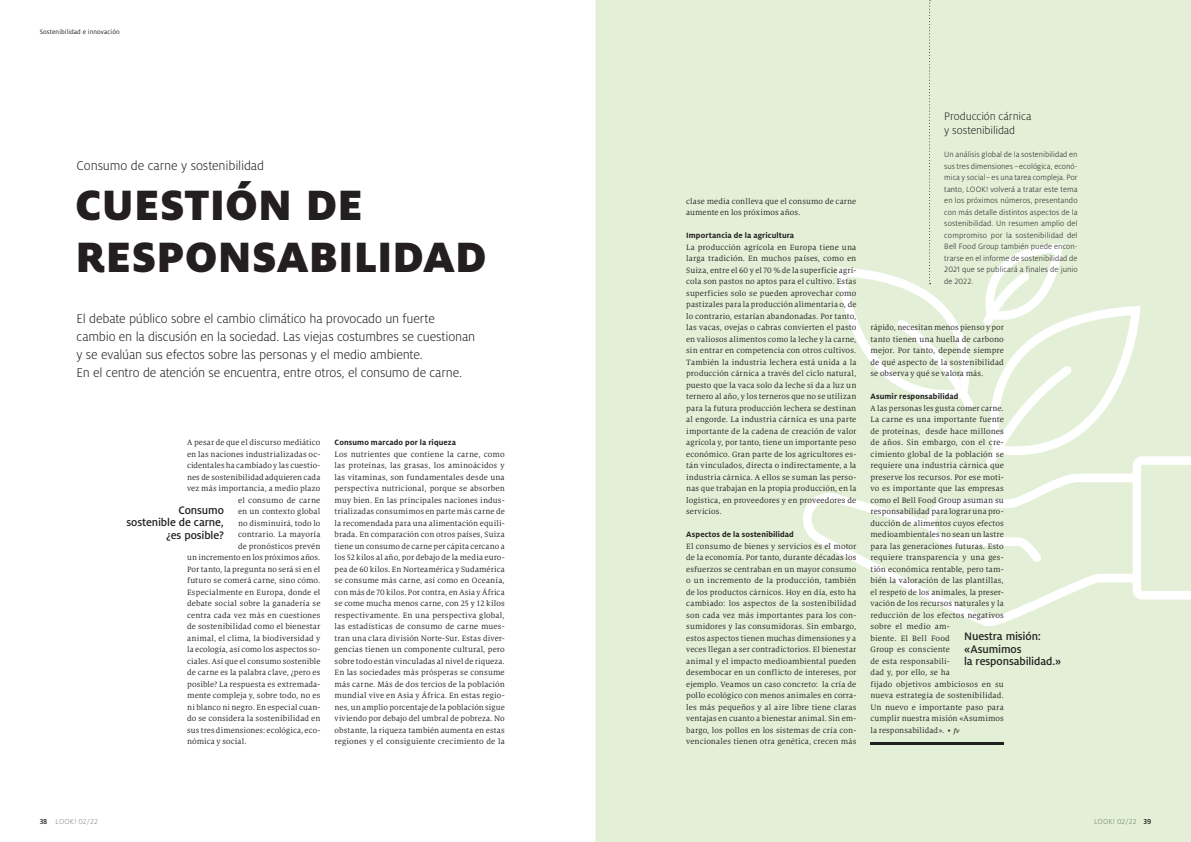
<style>
.page{position:relative;width:1191px;height:842px;background:#fff}
.page>*{position:absolute;margin:0;border:0;box-sizing:border-box;transform-origin:0 0}
.t1{font:900 47px/52px "Milo Pro";letter-spacing:.005em;color:#231f20}
.t2{font:300 14px/18px "Milo Pro";letter-spacing:-.015em;color:#231f20}
.t3{font:500 12px/12.5px "Milo Pro";letter-spacing:-.01em;color:#231f20;text-align:right}
.t4{font:300 12px/14px "Milo Pro";letter-spacing:-.01em;color:#231f20}
.t5{font:8.5px/11.5px "Milo Serif Pro";letter-spacing:.01em;color:#231f20;text-align:justify}
.t6{font:300 8.5px/11.5px "Milo Pro";letter-spacing:.005em;color:#231f20;text-align:justify}
.t7{font:700 8.5px "Milo Pro";letter-spacing:.01em;color:#231f20}
.t8{font:300 8px "Milo Pro";letter-spacing:.025em;color:#808285}
.t9{font:7px "Milo Pro";letter-spacing:.015em;color:#231f20}
.s1{font-weight:500;color:#231f20}
.s2{font-weight:500;font-style:italic;font-size:7px}
</style>
<div class="page">
<div style="left:595px;top:0;width:596px;height:842px;background:#e3f0d7"></div>
<div style="left:1095px;top:819px;width:33px;height:6px;background:#e3f0d7"></div>
<svg style="left:1129px;top:819px;width:7px;height:5px"></svg>
<svg style="left:1143px;top:819px;width:7px;height:5px"></svg>
<svg style="left:803px;top:456px;width:388px;height:169px;background:#e7f2dc"></svg>
<svg style="left:982px;top:243px;width:158px;height:223px"></svg>
<hr style="left:870px;top:742px;width:133px;height:2px;background:#231f20">
<svg style="left:837px;top:0;width:138px;height:408px;background:#e4f0d9"></svg>
<p class="t9" style="left:40px;top:28px;width:82px">Sostenibilidad e innovación</p>
<h2 class="t2" style="left:77px;top:157px;width:189px">Consumo de carne y sostenibilidad</h2>
<h1 class="t1" style="left:75px;top:179px;width:412px">CUESTIÓN DE<br>RESPONSABILIDAD</h1>
<p class="t2" style="left:77px;top:309px;width:400px">El debate público sobre el cambio climático ha provocado un fuerte cambio en la discusión en la sociedad. Las viejas costumbres se cuestionan y se evalúan sus efectos sobre las personas y el medio ambiente.<br>En el centro de atención se encuentra, entre otros, el consumo de carne.</p>
<p class="t8" style="left:40px;top:817px;width:60px"><span class="s1">38</span> LOOK! 02/22</p>
<p class="t5" style="left:187px;top:437px;width:135px">A pesar de que el discurso mediático</p>
<p class="t5" style="left:187px;top:448px;width:135px">en las naciones industrializadas oc-</p>
<p class="t5" style="left:187px;top:460px;width:135px">cidentales ha cambiado y las cuestio-</p>
<p class="t5" style="left:187px;top:471px;width:135px">nes de sostenibilidad adquieren cada</p>
<p class="t5" style="left:187px;top:483px;width:135px">vez más importancia, a medio plazo</p>
<p class="t5" style="left:238px;top:494px;width:84px">el consumo de carne</p>
<p class="t5" style="left:238px;top:506px;width:84px">en un contexto global</p>
<p class="t5" style="left:238px;top:517px;width:84px">no disminuirá, todo lo</p>
<p class="t5" style="left:238px;top:529px;width:84px">contrario. La mayoría</p>
<p class="t5" style="left:238px;top:540px;width:84px">de pronósticos prevén</p>
<p class="t5" style="left:187px;top:552px;width:135px">un incremento en los próximos años.</p>
<p class="t5" style="left:187px;top:563px;width:135px">Por tanto, la pregunta no será si en el</p>
<p class="t5" style="left:187px;top:575px;width:135px">futuro se comerá carne, sino cómo.</p>
<p class="t5" style="left:187px;top:586px;width:135px">Especialmente en Europa, donde el</p>
<p class="t5" style="left:187px;top:598px;width:135px">debate social sobre la ganadería se</p>
<p class="t5" style="left:187px;top:609px;width:135px">centra cada vez más en cuestiones</p>
<p class="t5" style="left:187px;top:621px;width:135px">de sostenibilidad como el bienestar</p>
<p class="t5" style="left:187px;top:632px;width:135px">animal, el clima, la biodiversidad y</p>
<p class="t5" style="left:187px;top:644px;width:135px">la ecología, así como los aspectos so-</p>
<p class="t5" style="left:187px;top:655px;width:135px">ciales. Así que el consumo sostenible</p>
<p class="t5" style="left:187px;top:667px;width:135px">de carne es la palabra clave, ¿pero es</p>
<p class="t5" style="left:187px;top:678px;width:135px">posible? La respuesta es extremada-</p>
<p class="t5" style="left:187px;top:690px;width:135px">mente compleja y, sobre todo, no es</p>
<p class="t5" style="left:187px;top:701px;width:135px">ni blanco ni negro. En especial cuan-</p>
<p class="t5" style="left:187px;top:713px;width:135px">do se considera la sostenibilidad en</p>
<p class="t5" style="left:187px;top:724px;width:135px">sus tres dimensiones: ecológica, eco-</p>
<p class="t5" style="left:187px;top:736px;width:61px">nómica y social.</p>
<h3 class="t3" style="left:126px;top:504px;width:99px">Consumo sostenible de carne, ¿es posible?</h3>
<p class="t7" style="left:334px;top:438px;width:123px">Consumo marcado por la riqueza</p>
<p class="t5" style="left:334px;top:448px;width:172px">Los nutrientes que contiene la carne, como las proteínas, las grasas, los aminoácidos y las vitaminas, son fundamentales desde una perspectiva nutricional, porque se absorben muy bien. En las principales naciones indus&shy;trializadas consumimos en parte más carne de la recomendada para una alimentación equili&shy;brada. En comparación con otros países, Suiza tiene un consumo de carne per cápita cercano a los 52 kilos al año, por debajo de la media euro&shy;pea de 60 kilos. En Norteamérica y Sudamérica se consume más carne, así como en Oceanía, con más de 70 kilos. Por contra, en Asia y África se come mucha menos carne, con 25 y 12 kilos respectivamente. En una perspectiva global, las estadísticas de consumo de carne mues&shy;tran una clara división Norte-Sur. Estas diver&shy;gencias tienen un componente cultural, pero sobre todo están vinculadas al nivel de riqueza.<br>En las sociedades más prósperas se consume más carne. Más de dos tercios de la población mundial vive en Asia y África. En estas regio&shy;nes, un amplio porcentaje de la población sigue viviendo por debajo del umbral de pobreza. No obstante, la riqueza también aumenta en estas regiones y el consiguiente crecimiento de la</p>
<p class="t5" style="left:686px;top:195px;width:172px">clase media conlleva que el consumo de carne aumente en los próximos años.</p>
<p class="t7" style="left:686px;top:231px;width:109px">Importancia de la agricultura</p>
<p class="t5" style="left:686px;top:241px;width:172px">La producción agrícola en Europa tiene una larga tradición. En muchos países, como en Suiza, entre el 60 y el 70 % de la superficie agrí&shy;cola son pastos no aptos para el cultivo. Estas superficies solo se pueden aprovechar como pastizales para la producción alimentaria o, de lo contrario, estarían abandonadas. Por tanto, las vacas, ovejas o cabras convierten el pasto en valiosos alimentos como la leche y la carne, sin entrar en competencia con otros cultivos.<br>También la industria lechera está unida a la producción cárnica a través del ciclo natural, puesto que la vaca solo da leche si da a luz un ternero al año, y los terneros que no se utilizan para la futura producción lechera se destinan al engorde. La industria cárnica es una parte importante de la cadena de creación de valor agrícola y, por tanto, tiene un importante peso económico. Gran parte de los agricultores es&shy;tán vinculados, directa o indirectamente, a la industria cárnica. A ellos se suman las perso&shy;nas que trabajan en la propia producción, en la logística, en proveedores y en proveedores de servicios.</p>
<p class="t7" style="left:686px;top:530px;width:109px">Aspectos de la sostenibilidad</p>
<p class="t5" style="left:686px;top:540px;width:172px">El consumo de bienes y servicios es el motor de la economía. Por tanto, durante décadas los esfuerzos se centraban en un mayor consumo o un incremento de la producción, también de los productos cárnicos. Hoy en día, esto ha cambiado: los aspectos de la sostenibilidad son cada vez más importantes para los con&shy;sumidores y las consumidoras. Sin embargo, estos aspectos tienen muchas dimensiones y a veces llegan a ser contradictorios. El bienestar animal y el impacto medioambiental pueden desembocar en un conflicto de intereses, por ejemplo. Veamos un caso concreto: la cría de pollo ecológico con menos animales en corra&shy;les más pequeños y al aire libre tiene claras ventajas en cuanto a bienestar animal. Sin em&shy;bargo, los pollos en los sistemas de cría con&shy;vencionales tienen otra genética, crecen más</p>
<h3 class="t4" style="left:944px;top:110px;width:89px">Producción cárnica y sostenibilidad</h3>
<p class="t6" style="left:944px;top:149px;width:135px">Un análisis global de la sostenibilidad en sus tres dimensiones –ecológica, econó&shy;mica y social– es una tarea compleja. Por tanto, LOOK! volverá a tratar este tema en los próximos números, presentando con más detalle distintos aspectos de la sostenibilidad. Un resumen amplio del compromiso por la sostenibilidad del Bell Food Group también puede encon&shy;trarse en el informe de sostenibilidad de 2021 que se publicará a finales de junio de 2022.</p>
<p class="t5" style="left:870px;top:322px;width:135px">rápido, necesitan menos pienso y por tanto tienen una huella de carbono mejor. Por tanto, depende siempre de qué aspecto de la sostenibilidad se observa y qué se valora más.</p>
<p class="t7" style="left:870px;top:392px;width:89px">Asumir responsabilidad</p>
<p class="t5" style="left:870px;top:402px;width:135px;text-align:left">A las personas les gusta comer carne.<br>La carne es una importante fuente de proteínas, desde hace millones de años. Sin embargo, con el cre&shy;cimiento global de la población se requiere una industria cárnica que preserve los recursos. Por ese moti&shy;vo es importante que las empresas como el Bell Food Group asuman su responsabilidad para lograr una pro&shy;ducción de alimentos cuyos efectos medioambientales no sean un lastre para las generaciones futuras. Esto requiere transparencia y una ges&shy;tión económica rentable, pero tam&shy;bién la valoración de las plantillas, el respeto de los animales, la preser&shy;vación de los recursos naturales y la reducción de los efectos negativos sobre el medio am-<br>biente. El Bell Food<br>Group es consciente<br>de esta responsabili-<br>dad y, por ello, se ha<br>fijado objetivos ambiciosos en su nueva estrategia de sostenibilidad.<br>Un nuevo e importante paso para cumplir nuestra misión «Asumimos la responsabilidad». • <span class="s2">fv</span></p>
<h3 class="t3" style="left:964px;top:630px;width:99px;text-align:left">Nuestra misión: «Asumimos<br>la responsabilidad.»</h3>
<p class="t8" style="left:1094px;top:817px;width:59px">LOOK! 02/22 <span class="s1">39</span></p>
</div>
